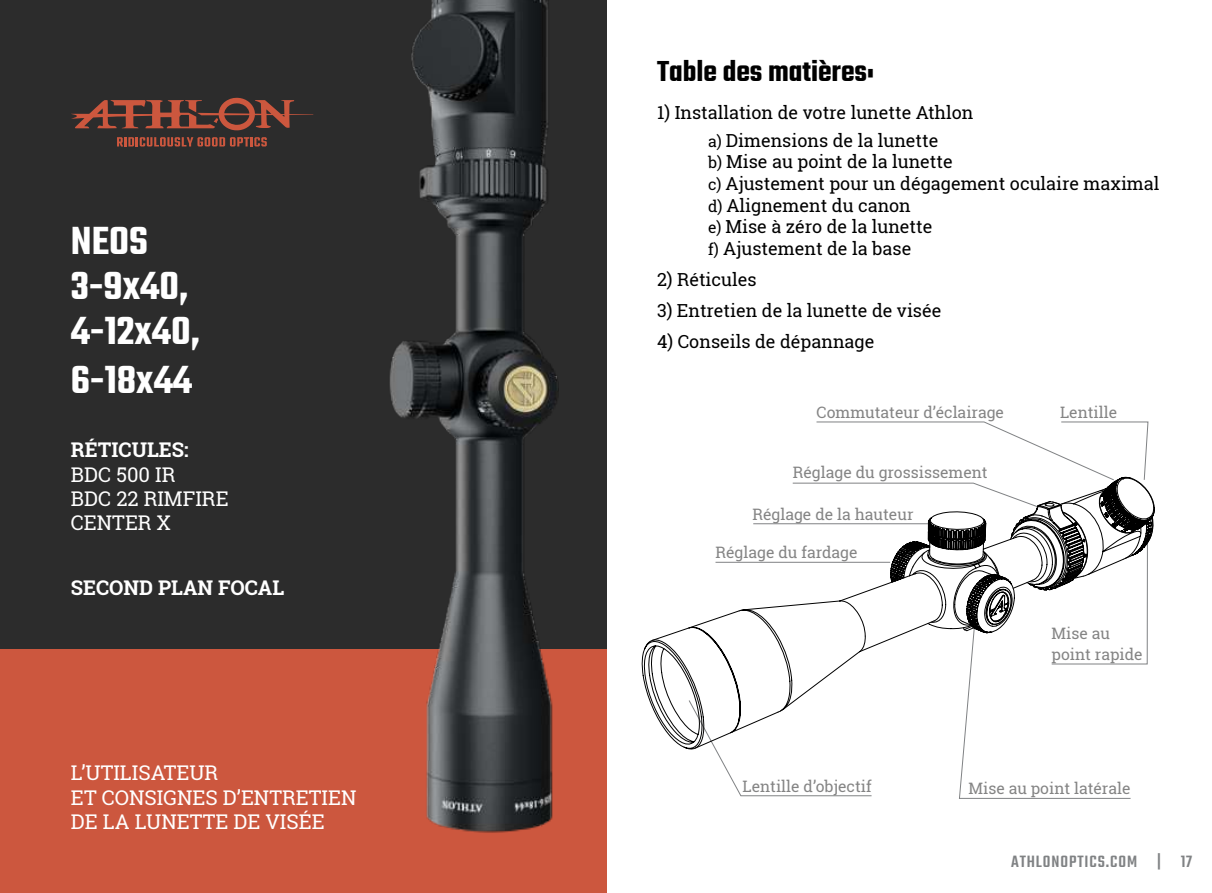
<style>
.page{position:relative;width:1212px;height:893px;background:#fff}
.page>*{position:absolute;margin:0;border:0;box-sizing:border-box;transform-origin:0 0}
.t1{font:600 42.75px/46.1px "Teko";color:#fff}
.t2{font:600 31.5px "Teko";color:#000}
.t3{font:20.25px/24.3px "Roboto Slab";color:#fff}
.t4{font:700 20.25px "Roboto Slab";color:#fff}
.t5{font:18px/21.6px "Roboto Slab";color:#000}
.t6{font:500 18px "Teko";letter-spacing:.05em;color:#808284}
.t7{font:15.75px/20.2px "Roboto Slab";color:#848484}
.s1{font-size:15.75px}
</style>
<div class="page">
<div style="left:0;top:0;width:606px;height:893px;background:#2c2c2c"></div>
<svg style="left:205px;top:137px;width:5px;height:9px"></svg>
<svg style="left:117px;top:137px;width:91px;height:9px"></svg>
<div style="left:212px;top:137px;width:6px;height:9px;background:#cc573e;border-radius:2px"></div>
<svg style="left:214px;top:137px;width:11px;height:9px"></svg>
<div style="left:230px;top:137px;width:6px;height:9px;background:#cc573e;border-radius:2px"></div>
<svg style="left:232px;top:137px;width:35px;height:9px"></svg>
<svg style="left:71px;top:97px;width:242px;height:34px"></svg>
<div style="left:0;top:650px;width:606px;height:243px;background:#cc573e"></div>
<img style="left:363px;top:0;width:243px;height:833px">
<svg style="left:651px;top:627px;width:37px;height:122px"></svg>
<svg style="left:688px;top:421px;width:467px;height:378px"></svg>
<h1 class="t1" style="left:71px;top:217px;width:131px">NEOS<br>3-9x40,<br>4-12x40,<br>6-18x44</h1>
<p class="t4" style="left:71px;top:442px;width:119px">RÉTICULES:</p>
<p class="t3" style="left:71px;top:464px;width:159px">BDC 500 IR<br>BDC 22 RIMFIRE<br>CENTER X</p>
<p class="t4" style="left:71px;top:579px;width:215px">SECOND PLAN FOCAL</p>
<p class="t3" style="left:71px;top:760px;width:287px">L’UTILISATEUR<br>ET CONSIGNES D’ENTRETIEN<br>DE LA LUNETTE DE VISÉE</p>
<h2 class="t2" style="left:657px;top:56px;width:219px">Table des matières:</h2>
<p class="t5" style="left:708px;top:98px;width:267px;line-height:27.9px;text-indent:-51px">1) Installation de votre lunette Athlon <span class="s1">a)</span> Dimensions de la lunette</p>
<p class="t5" style="left:708px;top:151px;width:453px"><span class="s1">b)</span> Mise au point de la lunette<br><span class="s1">c)</span> Ajustement pour un dégagement oculaire maximal <span class="s1">d)</span> Alignement du canon<br><span class="s1">e)</span> Mise à zéro de la lunette<br><span class="s1">f)</span> Ajustement de la base</p>
<p class="t5" style="left:657px;top:268px;width:101px">2) Réticules</p>
<p class="t5" style="left:657px;top:299px;width:286px">3) Entretien de la lunette de visée</p>
<p class="t5" style="left:657px;top:331px;width:219px">4) Conseils de dépannage</p>
<p class="t7" style="left:816px;top:402px;width:189px">Commutateur d’éclairage</p>
<p class="t7" style="left:1060px;top:402px;width:59px">Lentille</p>
<p class="t7" style="left:793px;top:462px;width:196px">Réglage du grossissement</p>
<p class="t7" style="left:752px;top:504px;width:163px">Réglage de la hauteur</p>
<p class="t7" style="left:715px;top:542px;width:144px">Réglage du fardage</p>
<p class="t7" style="left:742px;top:776px;width:131px">Lentille d’objectif</p>
<p class="t7" style="left:1051px;top:623px;width:93px">Mise au point rapide</p>
<p class="t7" style="left:968px;top:778px;width:164px">Mise au point latérale</p>
<p class="t6" style="left:1011px;top:853px;width:183px">ATHLONOPTICS.COM | 17</p>
</div>
